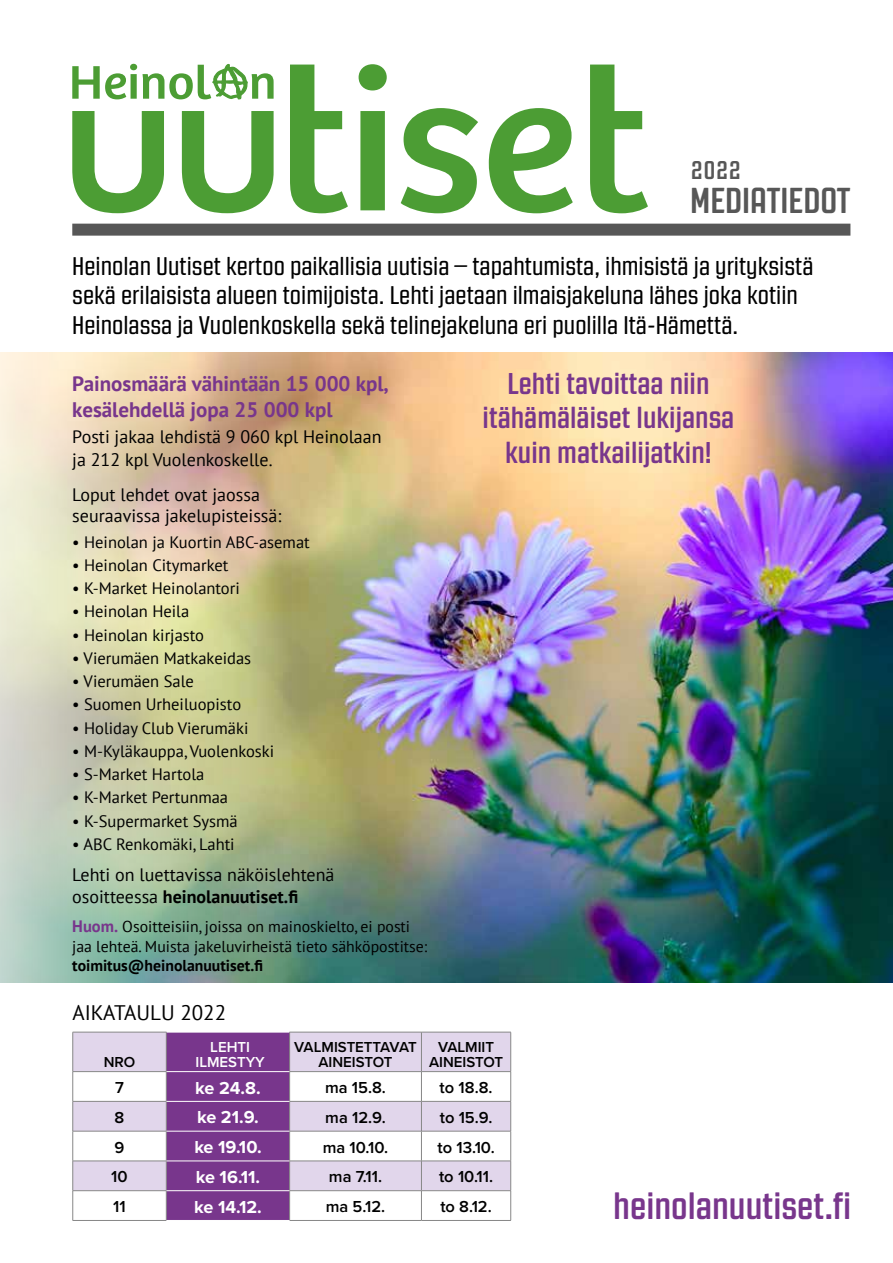
<style>
.page{position:relative;width:893px;height:1263px;background:#fff}
.page>*{position:absolute;margin:0;border:0;box-sizing:border-box;transform-origin:0 0}
.t1{font:700 37.5px "Revolution Gothic";color:#78368c}
.t2{font:700 36px "Revolution Gothic";color:#575757}
.t3{font:700 30px/34.5px "Revolution Gothic";color:#78368c;text-align:center}
.t4{font:25.5px/29.2px "Revolution Gothic";color:#000}
.t5{font:700 25.5px "Revolution Gothic";color:#575757}
.t6{font:700 21px/25.5px "PT Sans";color:#78368c}
.t7{font:21px "PT Sans";color:#000}
.t8{font:18px/22.5px "PT Sans";color:#000}
.t9{font:700 18px "Proxima Nova";color:#fff}
.t10{font:16.5px "PT Sans";color:#000}
.t11{font:600 16.5px "Proxima Nova";color:#000}
.t12{font:15.75px/19.5px "PT Sans";color:#000}
.t13{font:700 15.75px "PT Sans";color:#000}
.t14{font:600 15px/15px "Proxima Nova";color:#000;text-align:center}
.t15{font:600 15px/15px "Proxima Nova";color:#fff;text-align:center}
.s1{font-weight:700}
.s2{font-weight:700;font-size:16.5px;color:#78368c}
</style>
<div class="page">
<img style="left:0;top:353px;width:893px;height:629px">
<svg style="left:290px;top:64px;width:358px;height:149px"></svg>
<svg style="left:72px;top:63px;width:202px;height:150px"></svg>
<div style="left:72px;top:224px;width:778px;height:12px;background:#575757"></div>
<div style="left:74px;top:1033px;width:436px;height:38px;background:#e1d6eb"></div>
<div style="left:166px;top:1032px;width:124px;height:39px;background:#78368c"></div>
<svg style="left:74px;top:1072px;width:436px;height:148px"></svg>
<hr style="left:73px;top:1032px;width:1px;height:39px;background:#878787">
<hr style="left:166px;top:1032px;width:1px;height:39px;background:#878787">
<hr style="left:289px;top:1032px;width:1px;height:39px;background:#878787">
<hr style="left:421px;top:1032px;width:1px;height:39px;background:#878787">
<hr style="left:510px;top:1032px;width:1px;height:39px;background:#878787">
<svg style="left:73px;top:1072px;width:1px;height:29px"></svg>
<hr style="left:289px;top:1071px;width:132px;height:1px;background:#878787">
<hr style="left:421px;top:1071px;width:90px;height:1px;background:#878787">
<svg style="left:421px;top:1072px;width:1px;height:29px"></svg>
<svg style="left:510px;top:1072px;width:1px;height:29px"></svg>
<hr style="left:73px;top:1101px;width:1px;height:30px;background:#878787">
<hr style="left:289px;top:1101px;width:132px;height:1px;background:#878787">
<hr style="left:421px;top:1101px;width:90px;height:1px;background:#878787">
<hr style="left:421px;top:1101px;width:1px;height:30px;background:#878787">
<hr style="left:510px;top:1101px;width:1px;height:30px;background:#878787">
<hr style="left:73px;top:1131px;width:1px;height:30px;background:#878787">
<hr style="left:289px;top:1131px;width:132px;height:1px;background:#878787">
<hr style="left:421px;top:1131px;width:90px;height:1px;background:#878787">
<hr style="left:421px;top:1131px;width:1px;height:30px;background:#878787">
<hr style="left:510px;top:1131px;width:1px;height:30px;background:#878787">
<hr style="left:289px;top:1161px;width:132px;height:1px;background:#878787">
<hr style="left:421px;top:1161px;width:90px;height:1px;background:#878787">
<svg style="left:73px;top:1162px;width:1px;height:58px"></svg>
<hr style="left:289px;top:1190px;width:132px;height:1px;background:#878787">
<div style="left:166px;top:1071px;width:124px;height:149px;background:#78368c"></div>
<hr style="left:421px;top:1190px;width:90px;height:1px;background:#878787">
<svg style="left:421px;top:1162px;width:1px;height:58px"></svg>
<svg style="left:510px;top:1161px;width:1px;height:59px"></svg>
<hr style="left:289px;top:1220px;width:132px;height:1px;background:#878787">
<hr style="left:421px;top:1220px;width:90px;height:1px;background:#878787">
<hr style="left:166px;top:1032px;width:123px;height:1px;background:#fff">
<hr style="left:289px;top:1032px;width:132px;height:1px;background:#878787">
<hr style="left:421px;top:1032px;width:90px;height:1px;background:#878787">
<hr style="left:73px;top:1032px;width:93px;height:1px;background:#878787">
<hr style="left:73px;top:1071px;width:93px;height:1px;background:#878787">
<hr style="left:73px;top:1101px;width:93px;height:1px;background:#878787">
<hr style="left:73px;top:1131px;width:93px;height:1px;background:#878787">
<hr style="left:73px;top:1161px;width:93px;height:1px;background:#878787">
<hr style="left:73px;top:1190px;width:93px;height:1px;background:#878787">
<hr style="left:73px;top:1220px;width:93px;height:1px;background:#878787">
<hr style="left:166px;top:1071px;width:123px;height:1px;background:#fff">
<hr style="left:166px;top:1101px;width:123px;height:1px;background:#fff">
<hr style="left:166px;top:1131px;width:123px;height:1px;background:#fff">
<hr style="left:166px;top:1161px;width:123px;height:1px;background:#fff">
<hr style="left:166px;top:1190px;width:123px;height:1px;background:#fff">
<h3 class="t5" style="left:691px;top:156px;width:51px">2022</h3>
<h2 class="t2" style="left:690px;top:181px;width:162px">MEDIATIEDOT</h2>
<p class="t4" style="left:72px;top:252px;width:743px">Heinolan Uutiset kertoo paikallisia uutisia – tapahtumista, ihmisistä ja yrityksistä sekä erilaisista alueen toimijoista. Lehti jaetaan ilmaisjakeluna lähes joka kotiin<br>Heinolassa ja Vuolenkoskella sekä telinejakeluna eri puolilla Itä-Hämettä.</p>
<h3 class="t3" style="left:483px;top:366px;width:253px">Lehti tavoittaa niin itähämäläiset lukijansa kuin matkailijatkin!</h3>
<p class="t6" style="left:72px;top:370px;width:318px">Painosmäärä vähintään 15 000 kpl, kesälehdellä jopa 25 000 kpl</p>
<p class="t8" style="left:72px;top:425px;width:311px">Posti jakaa lehdistä 9 060 kpl Heinolaan ja 212 kpl Vuolenkoskelle.</p>
<p class="t8" style="left:72px;top:484px;width:211px;line-height:21px">Loput lehdet ovat jaossa seuraavissa jakelupisteissä:</p>
<p class="t10" style="left:72px;top:531px;width:239px">• Heinolan ja Kuortin ABC-asemat</p>
<p class="t10" style="left:72px;top:554px;width:158px">• Heinolan Citymarket</p>
<p class="t10" style="left:72px;top:578px;width:169px">• K-Market Heinolantori</p>
<p class="t10" style="left:72px;top:601px;width:118px">• Heinolan Heila</p>
<p class="t10" style="left:72px;top:624px;width:133px">• Heinolan kirjasto</p>
<p class="t10" style="left:72px;top:647px;width:180px">• Vierumäen Matkakeidas</p>
<p class="t10" style="left:72px;top:671px;width:123px">• Vierumäen Sale</p>
<p class="t10" style="left:72px;top:694px;width:170px">• Suomen Urheiluopisto</p>
<p class="t10" style="left:72px;top:717px;width:178px">• Holiday Club Vierumäki</p>
<p class="t10" style="left:72px;top:740px;width:203px">• M-Kyläkauppa, Vuolenkoski</p>
<p class="t10" style="left:72px;top:764px;width:134px">• S-Market Hartola</p>
<p class="t10" style="left:72px;top:787px;width:157px">• K-Market Pertunmaa</p>
<p class="t10" style="left:72px;top:810px;width:167px">• K-Supermarket Sysmä</p>
<p class="t10" style="left:72px;top:833px;width:164px">• ABC Renkomäki, Lahti</p>
<p class="t8" style="left:72px;top:863px;width:264px">Lehti on luettavissa näköislehtenä osoitteessa <span class="s1">heinolanuutiset.fi</span></p>
<p class="t12" style="left:72px;top:916px;width:356px"><span class="s2">Huom.</span> Osoitteisiin, joissa on mainoskielto, ei posti jaa lehteä. Muista jakeluvirheistä tieto sähköpostitse:</p>
<p class="t13" style="left:72px;top:955px;width:192px">toimitus@heinolanuutiset.fi</p>
<p class="t7" style="left:73px;top:999px;width:155px">AIKATAULU 2022</p>
<p class="t14" style="left:104px;top:1054px;width:33px">NRO</p>
<p class="t15" style="left:195px;top:1039px;width:71px">LEHTI<br>ILMESTYY</p>
<p class="t14" style="left:294px;top:1039px;width:124px">VALMISTETTAVAT<br>AINEISTOT</p>
<p class="t14" style="left:429px;top:1039px;width:76px">VALMIIT<br>AINEISTOT</p>
<p class="t11" style="left:115px;top:1075px;width:10px">7</p>
<p class="t9" style="left:195px;top:1074px;width:67px">ke 24.8.</p>
<p class="t11" style="left:325px;top:1075px;width:62px">ma 15.8.</p>
<p class="t11" style="left:440px;top:1075px;width:54px">to 18.8.</p>
<p class="t11" style="left:115px;top:1105px;width:11px">8</p>
<p class="t9" style="left:197px;top:1104px;width:63px">ke 21.9.</p>
<p class="t11" style="left:325px;top:1105px;width:62px">ma 12.9.</p>
<p class="t11" style="left:440px;top:1105px;width:54px">to 15.9.</p>
<p class="t11" style="left:115px;top:1135px;width:11px">9</p>
<p class="t9" style="left:194px;top:1134px;width:69px">ke 19.10.</p>
<p class="t11" style="left:323px;top:1135px;width:67px">ma 10.10.</p>
<p class="t11" style="left:437px;top:1135px;width:59px">to 13.10.</p>
<p class="t11" style="left:111px;top:1164px;width:18px">10</p>
<p class="t9" style="left:196px;top:1163px;width:66px">ke 16.11.</p>
<p class="t11" style="left:329px;top:1164px;width:55px">ma 7.11.</p>
<p class="t11" style="left:439px;top:1164px;width:56px">to 10.11.</p>
<p class="t11" style="left:113px;top:1194px;width:14px">11</p>
<p class="t9" style="left:194px;top:1193px;width:69px">ke 14.12.</p>
<p class="t11" style="left:326px;top:1194px;width:61px">ma 5.12.</p>
<p class="t11" style="left:440px;top:1194px;width:53px">to 8.12.</p>
<h1 class="t1" style="left:613px;top:1185px;width:240px">heinolanuutiset.fi</h1>
</div>
